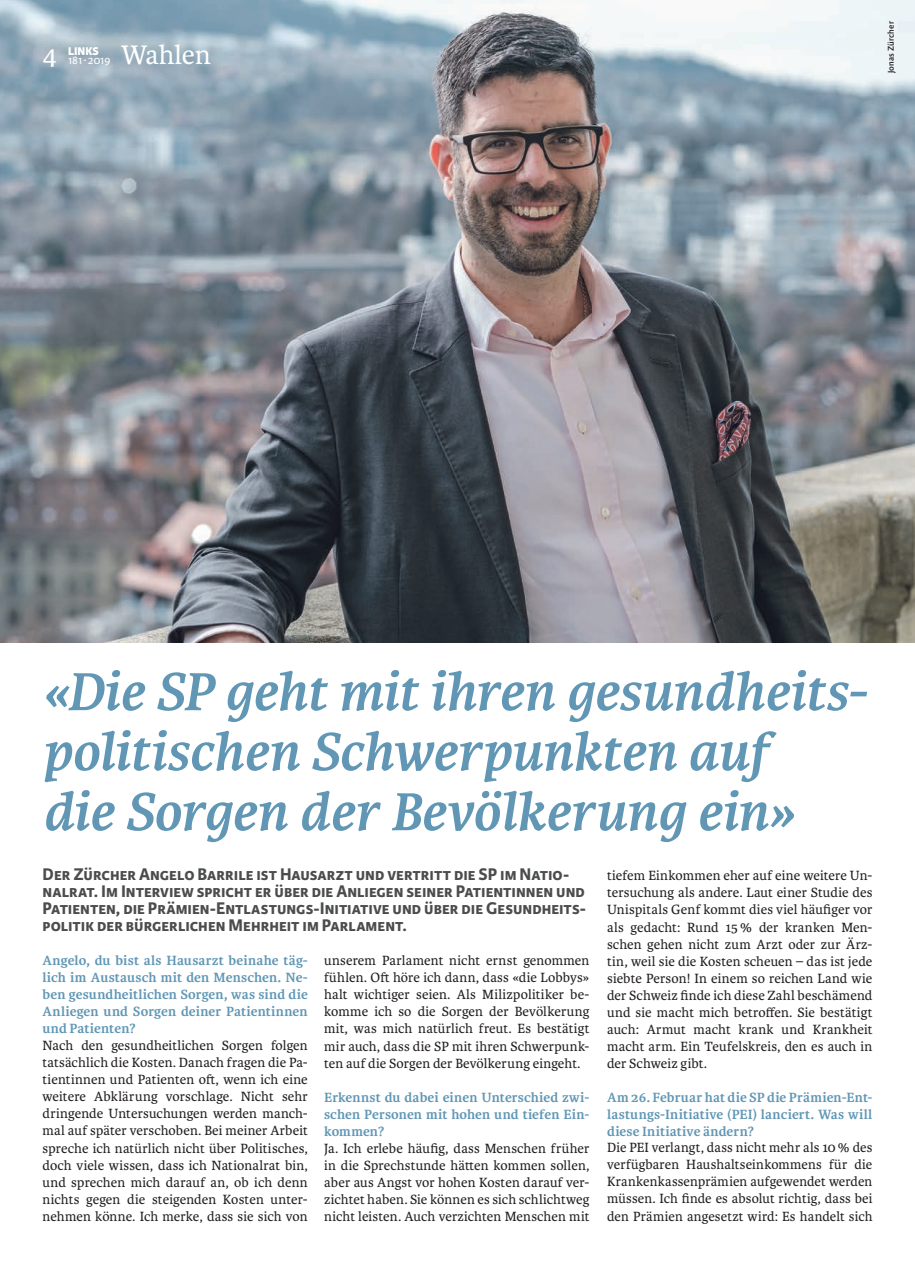
<style>
.page{position:relative;width:915px;height:1263px;background:#fff}
.page>*{position:absolute;margin:0;border:0;box-sizing:border-box;transform-origin:0 0}
.t1{font:italic 700 57px/60px "Karmina";letter-spacing:-.005em;color:#6197b5}
.t2{font:28.5px "Karmina";color:#fff}
.t3{font:700 18px/17px "Karmina Sans";color:#4b4c4d}
.t4{font:14.25px/17px "Karmina";letter-spacing:.005em;color:#231f20;text-align:justify}
.t5{font:700 14.25px/17px "Karmina";letter-spacing:.01em;color:#6197b5;text-align:justify}
.t6{font:12px "Karmina Sans";letter-spacing:-.01em;color:#fff}
.t7{font:800 12px "Karmina Sans";color:#fff}
.t8{font:600 9px "Karmina Sans";letter-spacing:.02em;color:#231f20}
</style>
<div class="page">
<img style="left:0;top:0;width:914px;height:642px">
<p class="t6" style="left:68px;top:53px;width:44px">181∙ 2019</p>
<h2 class="t2" style="left:121px;top:39px;width:91px">Wahlen</h2>
<h2 class="t2" style="left:43px;top:39px;width:16px">4</h2>
<p class="t7" style="left:68px;top:44px;width:32px">LINKS</p>
<p class="t8" style="left:885px;top:73px;width:53px;rotate:-90deg">Jonas Zürcher</p>
<h1 class="t1" style="left:43px;top:662px;width:825px">«Die SP geht mit ihren gesundheits&shy;politischen Schwerpunkten auf<br>die Sorgen der Bevölkerung ein»</h1>
<p class="t3" style="left:43px;top:866px;width:545px">Der Zürcher Angelo Barrile ist Hausarzt und vertritt die SP im Natio&shy;nalrat. Im Interview spricht er über die Anliegen seiner Patientinnen und Patienten, die Prämien-Entlastungs-Initiative und über die Gesundheits&shy;politik der bürgerlichen Mehrheit im Parlament.</p>
<p class="t4" style="left:607px;top:867px;width:267px">tiefem Einkommen eher auf eine weitere Un&shy;tersuchung als andere. Laut einer Studie des Unispitals Genf kommt dies viel häufiger vor als gedacht: Rund 15% der kranken Men&shy;schen gehen nicht zum Arzt oder zur Ärz&shy;tin, weil sie die Kosten scheuen – das ist jede siebte Person! In einem so reichen Land wie der Schweiz finde ich diese Zahl beschämend und sie macht mich betroffen. Sie bestätigt auch: Armut macht krank und Krankheit macht arm. Ein Teufelskreis, den es auch in der Schweiz gibt.</p>
<p class="t5" style="left:607px;top:1089px;width:267px">Am 26. Februar hat die SP die Prämien-Ent&shy;lastungs-Initiative (PEI) lanciert. Was will diese Initiative ändern?</p>
<p class="t4" style="left:607px;top:1139px;width:267px">Die PEI verlangt, dass nicht mehr als 10% des verfügbaren Haushaltseinkommens für die Krankenkassenprämien aufgewendet werden müssen. Ich finde es absolut richtig, dass bei den Prämien angesetzt wird: Es handelt sich</p>
<p class="t5" style="left:43px;top:952px;width:267px">Angelo, du bist als Hausarzt beinahe täg&shy;lich im Austausch mit den Menschen. Ne&shy;ben gesundheitlichen Sorgen, was sind die Anliegen und Sorgen deiner Patientinnen und Patienten?</p>
<p class="t4" style="left:43px;top:1037px;width:267px">Nach den gesundheitlichen Sorgen folgen tatsächlich die Kosten. Danach fragen die Pa&shy;tientinnen und Patienten oft, wenn ich eine weitere Abklärung vorschlage. Nicht sehr dringende Untersuchungen werden manch&shy;mal auf später verschoben. Bei meiner Arbeit spreche ich natürlich nicht über Politisches, doch viele wissen, dass ich Nationalrat bin, und sprechen mich darauf an, ob ich denn nichts gegen die steigenden Kosten unter&shy;nehmen könne. Ich merke, dass sie sich von</p>
<p class="t4" style="left:324px;top:952px;width:267px">unserem Parlament nicht ernst genommen fühlen. Oft höre ich dann, dass «die Lobbys» halt wichtiger seien. Als Milizpolitiker be&shy;komme ich so die Sorgen der Bevölkerung mit, was mich natürlich freut. Es bestätigt mir auch, dass die SP mit ihren Schwerpunk&shy;ten auf die Sorgen der Bevölkerung eingeht.</p>
<p class="t5" style="left:324px;top:1089px;width:267px">Erkennst du dabei einen Unterschied zwi&shy;schen Personen mit hohen und tiefen Ein&shy;kommen?</p>
<p class="t4" style="left:324px;top:1140px;width:267px">Ja. Ich erlebe häufig, dass Menschen früher in die Sprechstunde hätten kommen sollen, aber aus Angst vor hohen Kosten darauf ver&shy;zichtet haben. Sie können es sich schlichtweg nicht leisten. Auch verzichten Menschen mit</p>
</div>
